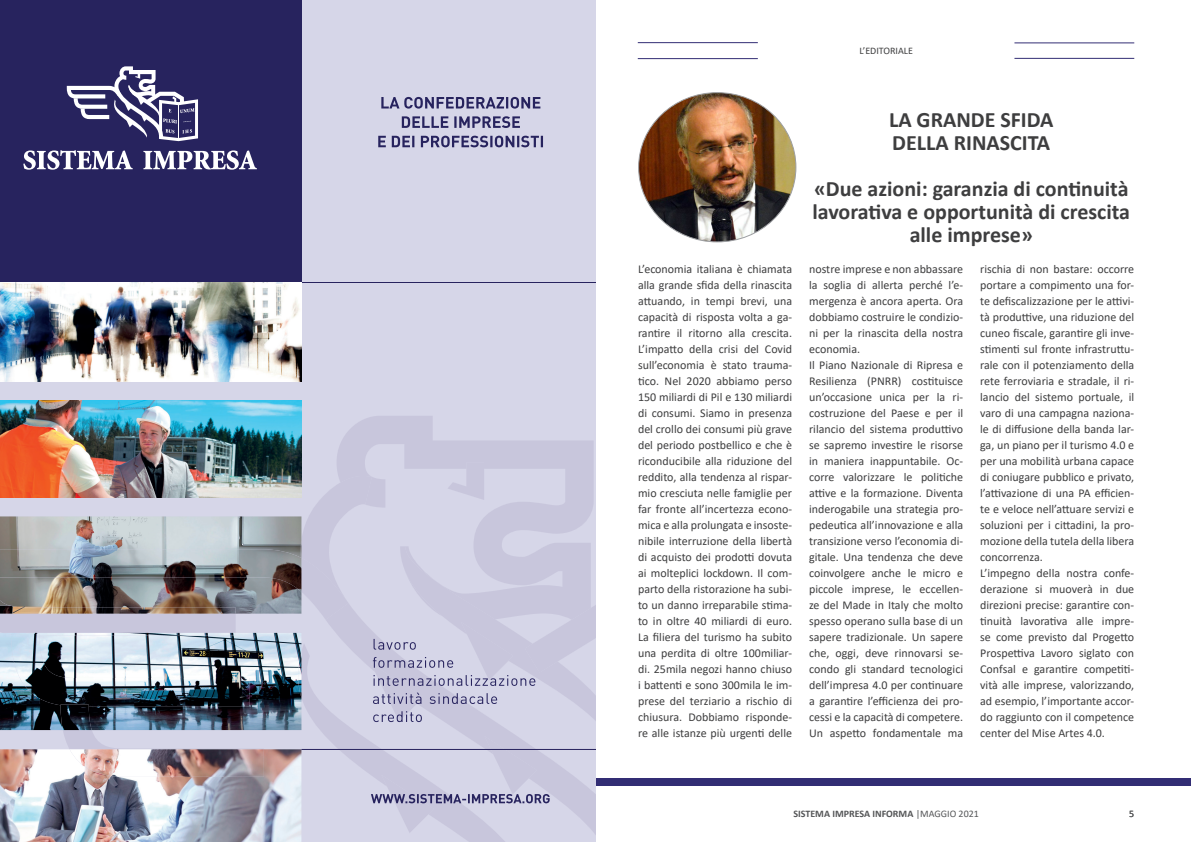
<style>
.page{position:relative;width:1191px;height:842px;background:#fff}
.page>*{position:absolute;margin:0;border:0;box-sizing:border-box;transform-origin:0 0}
.titolo_editoriale{font:700 22px/23px "Calibri";color:#3e3e3f}
.testo{font:12px/16px "Calibri";color:#3e3e3f;text-align:justify}
.data{font:700 10px "Calibri";color:#545557}
.t1{font:10px "Calibri";color:#3e3e3f}
.data-2{font:10px "Calibri";color:#545557}
.s1{font-weight:400}
</style>
<div class="page">
<div style="left:595px;top:778px;width:596px;height:7px;background:#322d74"></div>
<hr style="left:638px;top:58px;width:120px;height:1px;background:#322d74">
<hr style="left:638px;top:42px;width:120px;height:1px;background:#322d74">
<hr style="left:1014px;top:58px;width:120px;height:1px;background:#322d74">
<hr style="left:1014px;top:43px;width:120px;height:1px;background:#322d74">
<img style="left:638px;top:93px;width:158px;height:149px">
<div style="left:0;top:0;width:595px;height:462px;background:#d6d6e8"></div>
<svg style="left:337px;top:416px;width:256px;height:46px;background:#cdcce1"></svg>
<svg style="left:522px;top:722px;width:73px;height:120px;background:#d1d1e4"></svg>
<svg style="left:296px;top:722px;width:226px;height:120px;background:#d3d2e5"></svg>
<svg style="left:63px;top:730px;width:201px;height:19px;background:#d2d2e5"></svg>
<hr style="left:301px;top:282px;width:294px;height:1px;background:#27235e">
<div style="left:0;top:0;width:301px;height:282px;background:#27235e"></div>
<svg style="left:67px;top:66px;width:131px;height:75px"></svg>
<svg style="left:23px;top:150px;width:110px;height:20px"></svg>
<svg style="left:143px;top:150px;width:114px;height:20px"></svg>
<img style="left:0;top:400px;width:301px;height:62px">
<img style="left:0;top:282px;width:301px;height:100px">
<img style="left:0;top:749px;width:301px;height:93px">
<img style="left:70px;top:749px;width:194px;height:28px">
<img style="left:0;top:722px;width:301px;height:8px">
<img style="left:60px;top:722px;width:32px;height:8px">
<img style="left:0;top:462px;width:595px;height:260px">
<svg style="left:371px;top:736px;width:178px;height:97px;background:#c8c8dd"></svg>
<hr style="left:301px;top:749px;width:294px;height:1px;background:#27235e">
<svg style="left:378px;top:136px;width:165px;height:11px;background:#8583a8"></svg>
<svg style="left:402px;top:116px;width:118px;height:12px"></svg>
<svg style="left:381px;top:97px;width:159px;height:12px;background:#8785aa"></svg>
<p class="t1" style="left:859px;top:44px;width:55px">L’EDITORIALE</p>
<p class="titolo_editoriale" style="left:889px;top:108px;width:166px">LA GRANDE SFIDA<br>DELLA RINASCITA</p>
<p class="titolo_editoriale" style="left:812px;top:177px;width:319px;text-align:center">«Due azioni: garanzia di continuità lavorativa e opportunità di crescita alle imprese»</p>
<p class="testo" style="left:638px;top:260px;width:156px">L’economia italiana è chiamata alla grande sfida della rinascita attuando, in tempi brevi, una capacità di risposta volta a ga&shy;rantire il ritorno alla crescita.<br>L’impatto della crisi del Covid sull’economia è stato trauma&shy;tico. Nel 2020 abbiamo perso 150 miliardi di Pil e 130 miliardi di consumi. Siamo in presenza del crollo dei consumi più grave del periodo postbellico e che è riconducibile alla riduzione del reddito, alla tendenza al rispar&shy;mio cresciuta nelle famiglie per far fronte all’incertezza econo&shy;mica e alla prolungata e insoste&shy;nibile interruzione della libertà di acquisto dei prodotti dovuta ai molteplici lockdown. Il com&shy;parto della ristorazione ha subi&shy;to un danno irreparabile stima&shy;to in oltre 40 miliardi di euro.<br>La filiera del turismo ha subito una perdita di oltre 100miliar&shy;di. 25mila negozi hanno chiuso i battenti e sono 300mila le im&shy;prese del terziario a rischio di chiusura. Dobbiamo risponde&shy;re alle istanze più urgenti delle</p>
<p class="testo" style="left:809px;top:260px;width:156px">nostre imprese e non abbassare la soglia di allerta perché l’e&shy;mergenza è ancora aperta. Ora dobbiamo costruire le condizio&shy;ni per la rinascita della nostra economia.</p>
<p class="testo" style="left:809px;top:356px;width:156px">Il Piano Nazionale di Ripresa e Resilienza (PNRR) costituisce un’occasione unica per la ri&shy;costruzione del Paese e per il rilancio del sistema produttivo se sapremo investire le risorse in maniera inappuntabile. Oc&shy;corre valorizzare le politiche attive e la formazione. Diventa inderogabile una strategia pro&shy;pedeutica all’innovazione e alla transizione verso l’economia di&shy;gitale. Una tendenza che deve coinvolgere anche le micro e piccole imprese, le eccellen&shy;ze del Made in Italy che molto spesso operano sulla base di un sapere tradizionale. Un sapere che, oggi, deve rinnovarsi se&shy;condo gli standard tecnologici dell’impresa 4.0 per continuare a garantire l’efficienza dei pro&shy;cessi e la capacità di competere.<br>Un aspetto fondamentale ma</p>
<p class="testo" style="left:980px;top:260px;width:156px">rischia di non bastare: occorre portare a compimento una for&shy;te defiscalizzazione per le attivi&shy;tà produttive, una riduzione del cuneo fiscale, garantire gli inve&shy;stimenti sul fronte infrastruttu&shy;rale con il potenziamento della rete ferroviaria e stradale, il ri&shy;lancio del sistemo portuale, il varo di una campagna naziona&shy;le di diffusione della banda lar&shy;ga, un piano per il turismo 4.0 e per una mobilità urbana capace di coniugare pubblico e privato, l’attivazione di una PA efficien&shy;te e veloce nell’attuare servizi e soluzioni per i cittadini, la pro&shy;mozione della tutela della libera concorrenza.</p>
<p class="testo" style="left:980px;top:564px;width:156px">L’impegno della nostra confe&shy;derazione si muoverà in due direzioni precise: garantire con&shy;tinuità lavorativa alle impre&shy;se come previsto dal Progetto Prospettiva Lavoro siglato con Confsal e garantire competiti&shy;vità alle imprese, valorizzando, ad esempio, l’importante accor&shy;do raggiunto con il competence center del Mise Artes 4.0.</p>
<p class="data" style="left:793px;top:807px;width:187px">SISTEMA IMPRESA INFORMA <span class="s1">|MAGGIO 2021</span></p>
<p class="data-2" style="left:1129px;top:807px;width:7px">5</p>
</div>
